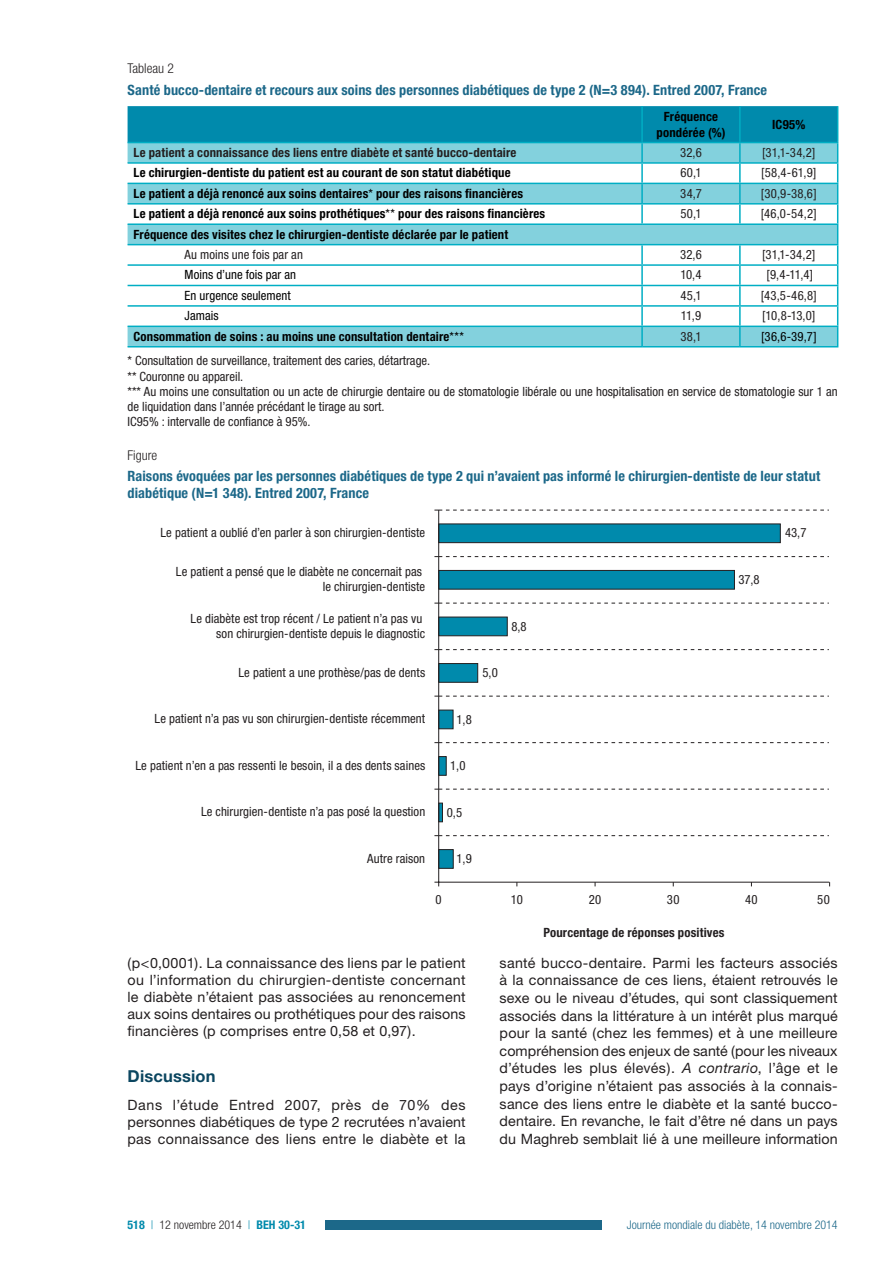
<style>
.page{position:relative;width:893px;height:1263px;background:#fff}
.page>*{position:absolute;margin:0;border:0;box-sizing:border-box;transform-origin:0 0}
.t1{font:700 16.5px "Helvetica Neue";letter-spacing:.01em;color:#0b4660}
.t2{font:14.25px/17.5px "Helvetica Neue";letter-spacing:.015em;color:#231f20;text-align:justify}
.t3{font:700 condensed 14.25px/17.1px "Helvetica Neue LT Std";letter-spacing:.01em;color:#1c6889}
.t4{font:300 condensed 13.5px "Helvetica Neue LT Std";color:#231f20}
.t5{font:condensed 12.75px/15.3px "Helvetica Neue LT Std";color:#231f20;text-align:right}
.t6{font:700 condensed 12.75px/15.3px "Helvetica Neue LT Std";letter-spacing:.015em;color:#000;text-align:center}
.t7{font:700 condensed 12.75px "Helvetica Neue LT Std";letter-spacing:.015em;color:#231f20}
.t8{font:condensed 12.75px "Helvetica Neue LT Std";letter-spacing:.005em;color:#000}
.t9{font:300 condensed 12px "Helvetica Neue LT Std";color:#1c6889}
.t10{font:300 condensed 12px "Helvetica Neue LT Std";color:#231f20}
.s1{font-weight:400}
.s2{font-style:italic}
.s3{font-family:"Helvetica Neue";font-weight:700;color:#008aac}
.s4{color:#008aac}
</style>
<div class="page">
<div style="left:325px;top:1220px;width:276px;height:9px;background:#1c6889"></div>
<svg style="left:128px;top:106px;width:710px;height:240px"></svg>
<hr style="left:128px;top:346px;width:514px;height:1px;background:#00aec4">
<hr style="left:642px;top:346px;width:98px;height:1px;background:#00aec4">
<hr style="left:740px;top:346px;width:98px;height:1px;background:#00aec4">
<svg style="left:439px;top:523px;width:342px;height:346px"></svg>
<svg style="left:434px;top:835px;width:395px;height:1px"></svg>
<svg style="left:434px;top:789px;width:395px;height:1px"></svg>
<svg style="left:434px;top:742px;width:395px;height:1px"></svg>
<svg style="left:434px;top:696px;width:395px;height:1px"></svg>
<svg style="left:434px;top:649px;width:395px;height:1px"></svg>
<svg style="left:434px;top:603px;width:395px;height:1px"></svg>
<svg style="left:434px;top:556px;width:395px;height:1px"></svg>
<svg style="left:434px;top:510px;width:395px;height:1px"></svg>
<hr style="left:438px;top:510px;width:1px;height:372px;background:#231f20">
<hr style="left:438px;top:882px;width:391px;height:1px;background:#231f20">
<p class="t4" style="left:128px;top:61px;width:48px">Tableau 2</p>
<p class="t3" style="left:128px;top:81px;width:641px">Santé bucco-dentaire et recours aux soins des personnes diabétiques de type 2 (N=3 894). Entred 2007, France</p>
<p class="t6" style="left:656px;top:109px;width:70px">Fréquence pondérée (%)</p>
<p class="t6" style="left:772px;top:117px;width:35px">IC95%</p>
<p class="t7" style="left:134px;top:145px;width:384px">Le patient a connaissance des liens entre diabète et santé bucco-dentaire</p>
<p class="t5" style="left:680px;top:145px;width:23px">32,6</p>
<p class="t5" style="left:762px;top:145px;width:55px">[31,1-34,2]</p>
<p class="t6" style="left:134px;top:165px;width:379px">Le chirurgien-dentiste du patient est au courant de son statut diabétique</p>
<p class="t5" style="left:680px;top:165px;width:22px">60,1</p>
<p class="t5" style="left:761px;top:165px;width:57px">[58,4-61,9]</p>
<p class="t6" style="left:134px;top:185px;width:391px">Le patient a déjà renoncé aux soins dentaires<span class="s1">*</span> pour des raisons financières</p>
<p class="t5" style="left:680px;top:186px;width:23px">34,7</p>
<p class="t5" style="left:761px;top:186px;width:57px">[30,9-38,6]</p>
<p class="t6" style="left:134px;top:206px;width:413px">Le patient a déjà renoncé aux soins prothétiques<span class="s1">**</span> pour des raisons financières</p>
<p class="t5" style="left:680px;top:206px;width:22px">50,1</p>
<p class="t5" style="left:761px;top:206px;width:57px">[46,0-54,2]</p>
<p class="t6" style="left:134px;top:226px;width:376px">Fréquence des visites chez le chirurgien-dentiste déclarée par le patient</p>
<p class="t5" style="left:185px;top:247px;width:120px">Au moins une fois par an</p>
<p class="t5" style="left:680px;top:247px;width:23px">32,6</p>
<p class="t5" style="left:762px;top:247px;width:55px">[31,1-34,2]</p>
<p class="t8" style="left:185px;top:268px;width:113px">Moins d’une fois par an</p>
<p class="t5" style="left:680px;top:267px;width:23px">10,4</p>
<p class="t5" style="left:767px;top:267px;width:48px">[9,4-11,4]</p>
<p class="t8" style="left:185px;top:288px;width:108px">En urgence seulement</p>
<p class="t5" style="left:680px;top:288px;width:23px">45,1</p>
<p class="t5" style="left:761px;top:288px;width:57px">[43,5-46,8]</p>
<p class="t8" style="left:185px;top:308px;width:36px">Jamais</p>
<p class="t5" style="left:681px;top:308px;width:22px">11,9</p>
<p class="t5" style="left:762px;top:308px;width:55px">[10,8-13,0]</p>
<p class="t6" style="left:134px;top:328px;width:332px">Consommation de soins : au moins une consultation dentaire<span class="s1">***</span></p>
<p class="t5" style="left:680px;top:328px;width:23px">38,1</p>
<p class="t8" style="left:761px;top:329px;width:57px">[36,6-39,7]</p>
<p class="t5" style="left:128px;top:353px;width:712px;text-align:left">* Consultation de surveillance, traitement des caries, détartrage.<br>** Couronne ou appareil.<br>*** Au moins une consultation ou un acte de chirurgie dentaire ou de stomatologie libérale ou une hospitalisation en service de stomatologie sur 1 an de liquidation dans l’année précédant le tirage au sort.<br>IC95% : intervalle de confiance à 95%.</p>
<p class="t4" style="left:128px;top:447px;width:31px">Figure</p>
<p class="t3" style="left:128px;top:468px;width:694px">Raisons évoquées par les personnes diabétiques de type 2 qui n’avaient pas informé le chirurgien-dentiste de leur statut diabétique (N=1 348). Entred 2007, France</p>
<p class="t5" style="left:785px;top:525px;width:23px">43,7</p>
<p class="t5" style="left:738px;top:572px;width:23px">37,8</p>
<p class="t5" style="left:511px;top:618px;width:17px">8,8</p>
<p class="t5" style="left:482px;top:665px;width:17px">5,0</p>
<p class="t5" style="left:456px;top:711px;width:17px">1,8</p>
<p class="t5" style="left:450px;top:758px;width:17px">1,0</p>
<p class="t5" style="left:447px;top:804px;width:17px">0,5</p>
<p class="t5" style="left:456px;top:851px;width:17px">1,9</p>
<p class="t5" style="left:436px;top:892px;width:8px">0</p>
<p class="t5" style="left:511px;top:892px;width:13px">10</p>
<p class="t5" style="left:589px;top:892px;width:14px">20</p>
<p class="t5" style="left:667px;top:892px;width:14px">30</p>
<p class="t5" style="left:745px;top:892px;width:14px">40</p>
<p class="t5" style="left:817px;top:892px;width:14px">50</p>
<p class="t5" style="left:160px;top:525px;width:266px">Le patient a oublié d’en parler à son chirurgien-dentiste</p>
<p class="t5" style="left:176px;top:564px;width:251px">Le patient a pensé que le diabète ne concernait pas le chirurgien-dentiste</p>
<p class="t5" style="left:191px;top:610px;width:236px">Le diabète est trop récent / Le patient n’a pas vu son chirurgien-dentiste depuis le diagnostic</p>
<p class="t5" style="left:238px;top:665px;width:188px">Le patient a une prothèse/pas de dents</p>
<p class="t5" style="left:155px;top:711px;width:272px">Le patient n’a pas vu son chirurgien-dentiste récemment</p>
<p class="t5" style="left:135px;top:758px;width:291px">Le patient n’en a pas ressenti le besoin, il a des dents saines</p>
<p class="t5" style="left:201px;top:804px;width:226px">Le chirurgien-dentiste n’a pas posé la question</p>
<p class="t5" style="left:367px;top:851px;width:60px">Autre raison</p>
<p class="t2" style="left:128px;top:954px;width:340px;line-height:17.1px">(p&lt;0,0001). La connaissance des liens par le patient ou l’information du chirurgien-dentiste concernant le diabète n’étaient pas associées au renoncement aux soins dentaires ou prothétiques pour des raisons financières (p comprises entre 0,58 et 0,97).</p>
<p class="t1" style="left:128px;top:1066px;width:89px">Discussion</p>
<p class="t2" style="left:128px;top:1096px;width:340px;line-height:17.1px">Dans l’étude Entred 2007, près de 70% des personnes diabétiques de type 2 recrutées n’avaient pas connaissance des liens entre le diabète et la</p>
<p class="t7" style="left:543px;top:924px;width:183px">Pourcentage de réponses positives</p>
<p class="t2" style="left:500px;top:954px;width:340px">santé bucco-dentaire. Parmi les facteurs associés à la connaissance de ces liens, étaient retrouvés le sexe ou le niveau d’études, qui sont classiquement associés dans la littérature à un intérêt plus marqué pour la santé (chez les femmes) et à une meilleure compréhension des enjeux de santé (pour les niveaux d’études les plus élevés). <span class="s2">A contrario</span>, l’âge et le pays d’origine n’étaient pas associés à la connais&shy;sance des liens entre le diabète et la santé bucco&shy;dentaire. En revanche, le fait d’être né dans un pays du Maghreb semblait lié à une meilleure information</p>
<p class="t10" style="left:128px;top:1218px;width:180px"><span class="s3">518</span> <span class="s4">|</span> 12 novembre 2014 <span class="s4">|</span> <span class="s3">BEH 30-31</span></p>
<p class="t9" style="left:627px;top:1218px;width:212px">Journée mondiale du diabète, 14 novembre 2014</p>
</div>
